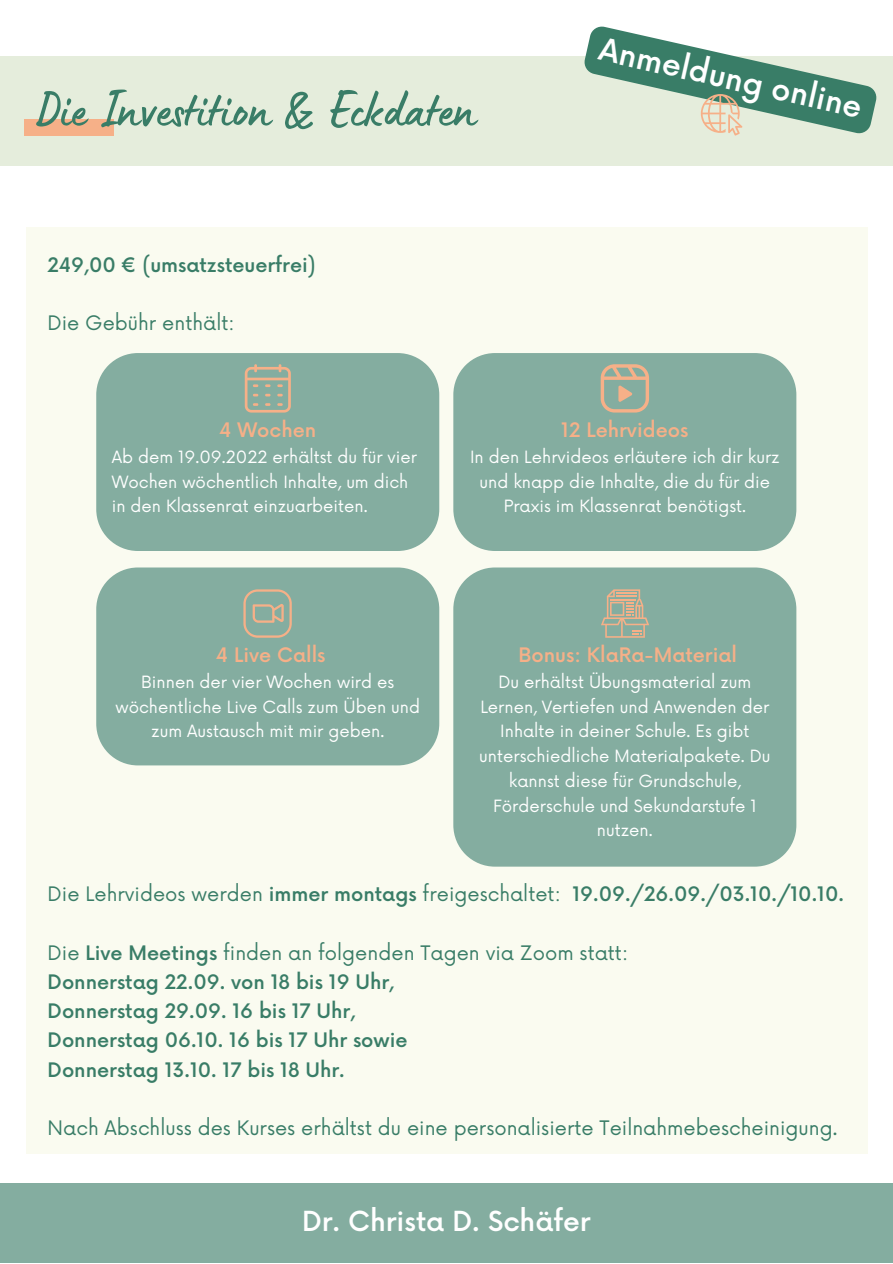
<style>
.page{position:relative;width:893px;height:1264px;background:#fff}
.page>*{position:absolute;margin:0;border:0;box-sizing:border-box;transform-origin:0 0}
.t1{font:54px "Lumios Marker";color:#397d67}
.t2{font:500 30.45px "Now";color:#fff}
.t3{font:500 27px "Now";color:#fff}
.t4{font:500 19.5px/29.2px "Now";color:#397d67}
.t5{font:19.5px "Now";color:#397d67}
.t6{font:500 19.5px "Now";color:#f6b088}
.t7{font:16.5px/24.8px "Now";color:#fff;text-align:center}
.s1{font-weight:400}
</style>
<div class="page">
<div style="left:0;top:56px;width:892px;height:109px;background:#e5eddc"></div>
<div style="left:24px;top:119px;width:90px;height:17px;background:#f6b088"></div>
<div style="left:0;top:1182px;width:892px;height:80px;background:#84ada0"></div>
<svg style="left:584px;top:26px;width:293px;height:110px"></svg>
<div style="left:26px;top:227px;width:841px;height:926px;background:#fafbf0"></div>
<div style="left:96px;top:353px;width:343px;height:198px;background:#84ada0"></div>
<div style="left:453px;top:353px;width:343px;height:198px;background:#84ada0"></div>
<div style="left:96px;top:567px;width:343px;height:198px;background:#84ada0"></div>
<div style="left:453px;top:567px;width:343px;height:299px;background:#84ada0"></div>
<svg style="left:245px;top:364px;width:46px;height:48px;background:#a6ad98"></svg>
<svg style="left:600px;top:364px;width:49px;height:48px;background:#aeae96"></svg>
<svg style="left:243px;top:589px;width:49px;height:48px;background:#a0ad99"></svg>
<svg style="left:601px;top:589px;width:48px;height:48px;background:#abad97"></svg>
<h1 class="t1" style="left:37px;top:92px;width:440px">Die Investition &amp; Eckdaten</h1>
<p class="t4" style="left:47px;top:251px;width:270px">249,00 € (umsatzsteuerfrei)</p>
<p class="t5" style="left:47px;top:312px;width:189px">Die Gebühr enthält:</p>
<h2 class="t2" style="left:603px;top:32px;width:270px;rotate:13deg">Anmeldung online</h2>
<p class="t6" style="left:219px;top:419px;width:98px">4 Wochen</p>
<p class="t7" style="left:112px;top:445px;width:307px;text-align:left">Ab dem 19.09.2022 erhältst du für vier<br>Wochen wöchentlich Inhalte, um dich in den Klassenrat einzuarbeiten.</p>
<p class="t6" style="left:216px;top:644px;width:111px">4 Live Calls</p>
<p class="t7" style="left:115px;top:670px;width:306px">Binnen der vier Wochen wird es wöchentliche Live Calls zum Üben und zum Austausch mit mir geben.</p>
<p class="t6" style="left:561px;top:419px;width:129px">12 Lehrvideos</p>
<p class="t7" style="left:470px;top:445px;width:311px">In den Lehrvideos erläutere ich dir kurz und knapp die Inhalte, die du für die<br>Praxis im Klassenrat benötigst.</p>
<p class="t6" style="left:518px;top:644px;width:220px">Bonus: KlaRa-Material</p>
<p class="t7" style="left:479px;top:670px;width:292px">Du erhältst Übungsmaterial zum<br>Lernen, Vertiefen und Anwenden der<br>Inhalte in deiner Schule. Es gibt unterschiedliche Materialpakete. Du kannst diese für Grundschule,<br>Förderschule und Sekundarstufe 1 nutzen.</p>
<p class="t4" style="left:48px;top:880px;width:797px"><span class="s1">Die Lehrvideos werden</span> immer montags <span class="s1">freigeschaltet:</span> 19.09./26.09./03.10./10.10.</p>
<p class="t4" style="left:48px;top:939px;width:582px"><span class="s1">Die</span> Live Meetings <span class="s1">finden an folgenden Tagen via Zoom statt:<br></span>Donnerstag 22.09. von 18 bis 19 Uhr,<br>Donnerstag 29.09. 16 bis 17 Uhr,<br>Donnerstag 06.10. 16 bis 17 Uhr sowie<br>Donnerstag 13.10. 17 bis 18 Uhr.</p>
<p class="t5" style="left:48px;top:1117px;width:791px">Nach Abschluss des Kurses erhältst du eine personalisierte Teilnahmebescheinigung.</p>
<h3 class="t3" style="left:302px;top:1206px;width:290px">Dr. Christa D. Schäfer</h3>
</div>
